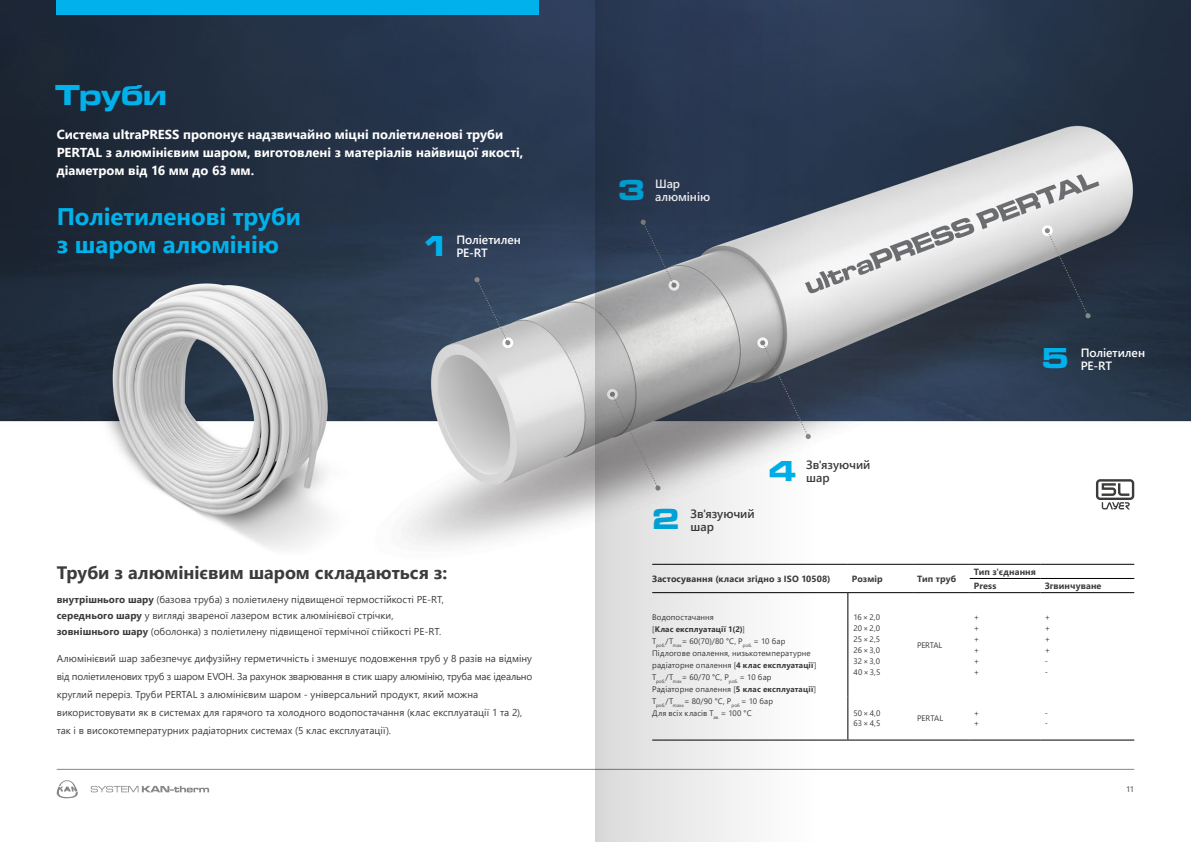
<style>
.page{position:relative;width:1191px;height:842px;background:#fff}
.page>*{position:absolute;margin:0;border:0;box-sizing:border-box;transform-origin:0 0}
.t1{font:30px "Microgramma D Bol Ext";color:#00b1eb}
.t2{font:700 24px/28px "Segoe UI";letter-spacing:-.005em;color:#00b1eb}
.t3{font:700 18px "Segoe UI";color:#3c3c3b}
.t4{font:700 13px/18px "Segoe UI";color:#fff}
.t5{font:600 12px/13px "Segoe UI";letter-spacing:-.005em;color:#fff}
.t6{font:600 12px/13px "Segoe UI";letter-spacing:-.01em;color:#3c3c3b}
.t7{font:10px/18px "Segoe UI";color:#3c3c3b}
.t8{font:700 9px/14.2px "Segoe UI";letter-spacing:.01em;color:#3c3c3b}
.t9{font:8px/11px "Segoe UI";letter-spacing:.01em;color:#3c3c3b}
.s1{font-weight:700}
</style>
<div class="page">
<svg style="left:57px;top:780px;width:21px;height:18px"></svg>
<svg style="left:91px;top:786px;width:118px;height:6px"></svg>
<img style="left:0;top:0;width:1191px;height:770px">
<hr style="left:57px;top:769px;width:1077px;height:1px;background:#878787">
<svg style="left:474px;top:277px;width:39px;height:72px;background:#5e6b7c"></svg>
<div style="left:57px;top:0;width:482px;height:14px;background:#00b1eb"></div>
<svg style="left:1041px;top:225px;width:50px;height:94px;background:#545a64"></svg>
<hr style="left:652px;top:564px;width:196px;height:1px;background:#000">
<hr style="left:848px;top:564px;width:65px;height:1px;background:#000">
<hr style="left:913px;top:564px;width:56px;height:1px;background:#000">
<hr style="left:969px;top:564px;width:71px;height:1px;background:#000">
<hr style="left:1040px;top:564px;width:94px;height:1px;background:#000">
<hr style="left:969px;top:578px;width:71px;height:1px;background:#000">
<hr style="left:1040px;top:578px;width:94px;height:1px;background:#000">
<hr style="left:652px;top:592px;width:196px;height:1px;background:#000">
<hr style="left:652px;top:739px;width:196px;height:1px;background:#000">
<hr style="left:848px;top:739px;width:65px;height:1px;background:#000">
<hr style="left:913px;top:739px;width:56px;height:1px;background:#000">
<hr style="left:969px;top:739px;width:71px;height:1px;background:#000">
<hr style="left:1040px;top:739px;width:94px;height:1px;background:#000">
<hr style="left:848px;top:592px;width:65px;height:1px;background:#000">
<hr style="left:913px;top:592px;width:56px;height:1px;background:#000">
<hr style="left:969px;top:592px;width:71px;height:1px;background:#000">
<hr style="left:1040px;top:592px;width:94px;height:1px;background:#000">
<hr style="left:847px;top:593px;width:1px;height:103px;background:#000">
<hr style="left:847px;top:696px;width:1px;height:43px;background:#000">
<svg style="left:1096px;top:479px;width:38px;height:30px"></svg>
<svg style="left:595px;top:0;width:221px;height:842px"></svg>
<h1 class="t1" style="left:55px;top:75px;width:112px">Труби</h1>
<h3 class="t4" style="left:57px;top:125px;width:468px">Система ultraPRESS пропонує надзвичайно міцні поліетиленові труби<br>PERTAL з алюмінієвим шаром, виготовлені з матеріалів найвищої якості, діаметром від 16 мм до 63 мм.</h3>
<h2 class="t2" style="left:57px;top:201px;width:246px">Поліетиленові труби з шаром алюмінію</h2>
<p class="t5" style="left:456px;top:232px;width:66px">Поліетилен</p>
<h1 class="t1" style="left:422px;top:226px;width:29px">1</h1>
<p class="t5" style="left:456px;top:245px;width:33px">PE-RT</p>
<h3 class="t3" style="left:57px;top:555px;width:392px">Труби з алюмінієвим шаром складаються з:</h3>
<p class="t7" style="left:57px;top:591px;width:389px;line-height:16px"><span class="s1">внутрішнього шару</span> (базова труба) з поліетилену підвищеної термостійкості PE-RT, <span class="s1">середнього шару</span> у вигляді звареної лазером встик алюмінієвої стрічки, <span class="s1">зовнішнього шару</span> (оболонка) з поліетилену підвищеної термічної стійкості PE-RT.</p>
<p class="t7" style="left:57px;top:648px;width:477px">Алюмінієвий шар забезпечує дифузійну герметичність і зменшує подовження труб у 8 разів на відміну від поліетиленових труб з шаром EVOH. За рахунок зварювання в стик шару алюмінію, труба має ідеально круглий переріз. Труби PERTAL з алюмінієвим шаром - універсальний продукт, який можна використовувати як в системах для гарячого та холодного водопостачання (клас експлуатації 1 та 2), так і в високотемпературних радіаторних системах (5 клас експлуатації).</p>
<h1 class="t1" style="left:618px;top:169px;width:29px">3</h1>
<p class="t5" style="left:655px;top:176px;width:57px">Шар алюмінію</p>
<h1 class="t1" style="left:652px;top:499px;width:29px">2</h1>
<p class="t6" style="left:690px;top:506px;width:66px">Зв'язуючий</p>
<p class="t6" style="left:690px;top:519px;width:25px">шар</p>
<h1 class="t1" style="left:768px;top:450px;width:29px">4</h1>
<p class="t6" style="left:806px;top:458px;width:66px">Зв'язуючий шар</p>
<h1 class="t1" style="left:1042px;top:338px;width:29px">5</h1>
<p class="t5" style="left:1080px;top:345px;width:66px">Поліетилен<br>PE-RT</p>
<p class="t8" style="left:652px;top:571px;width:180px">Застосування (класи згідно з ISO 10508)</p>
<p class="t8" style="left:852px;top:571px;width:32px">Розмір</p>
<p class="t8" style="left:917px;top:571px;width:41px">Тип труб</p>
<p class="t8" style="left:973px;top:564px;width:64px">Тип з'єднання<br>Press</p>
<p class="t8" style="left:1044px;top:578px;width:58px">Згвинчуване</p>
<p class="t9" style="left:652px;top:610px;width:166px;line-height:12px">Водопостачання<br>[<span class="s1">Клас експлуатації 1(2)</span>]<br>T<sub>роб.</sub>/T<sub>max</sub>= 60(70)/80 °C, P<sub>роб.</sub> = 10 бар Підлогове опалення, низькотемпературне радіаторне опалення [<span class="s1">4 клас експлуатації</span>] T<sub>роб.</sub>/T<sub>max</sub>= 60/70 °C, P<sub>роб.</sub> = 10 бар<br>Радіаторне опалення [<span class="s1">5 клас експлуатації</span>] T<sub>роб.</sub>/T<sub>maxx</sub>= 80/90 °C, P<sub>роб</sub> = 10 бар<br>Для всіх класів T<sub>ав.</sub> = 100 °C</p>
<p class="t9" style="left:853px;top:611px;width:28px;text-align:justify">16×2,0<br>20×2,0<br>25×2,5<br>26×3,0<br>32×3,0<br>40×3,5</p>
<p class="t9" style="left:973px;top:611px;width:7px;text-align:justify">+ + + + + +</p>
<p class="t9" style="left:1044px;top:611px;width:7px">+ + + + - -</p>
<p class="t9" style="left:917px;top:638px;width:27px">PERTAL</p>
<p class="t9" style="left:853px;top:708px;width:28px;line-height:9.6px">50×4,0<br>63×4,5</p>
<p class="t9" style="left:917px;top:712px;width:28px">PERTAL</p>
<p class="t9" style="left:973px;top:708px;width:7px;line-height:9.6px">+ +</p>
<p class="t9" style="left:1044px;top:708px;width:5px;line-height:9.6px">- -</p>
<p class="t9" style="left:1126px;top:783px;width:9px">11</p>
</div>
